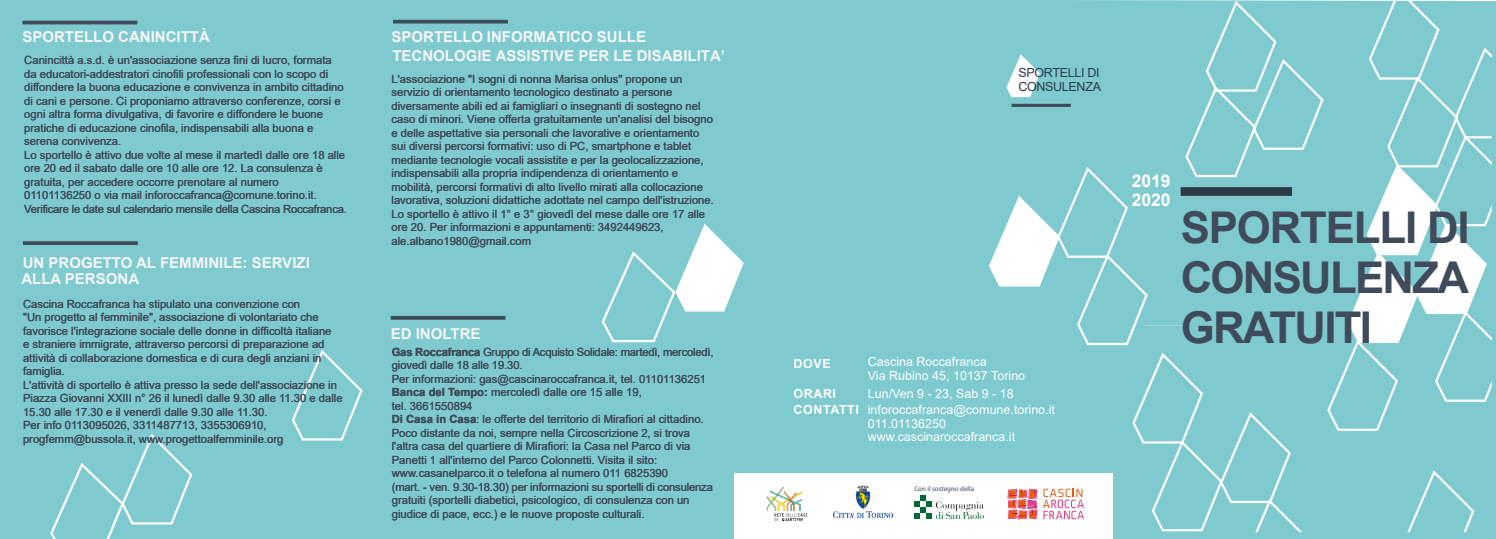
<style>
.page{position:relative;width:1496px;height:539px;background:#fff}
.page>*{position:absolute;margin:0;border:0;box-sizing:border-box;transform-origin:0 0}
.t1{font:700 43.75px/50px "Arial";letter-spacing:-.04em;color:#3f4a5a;text-align:justify}
.t2{font:700 17.5px/18.8px "Arial";color:#fff}
.t3{font:700 15px/15.6px "Arial";color:#f6f6f7}
.t4{font:12.5px/13.8px "Arial";color:#fff}
.t5{font:12.5px/13.8px "Arial";letter-spacing:-.025em;color:#2d3a48}
.t6{font:700 12.5px/15px "Arial";letter-spacing:.045em;color:#fff}
.t7{font:11.25px/13.5px "Arial";color:#3f4a5a}
.t8{font:7px "Myriad Pro";color:#3e4a5a}
.s1{font-weight:700}
</style>
<div class="page">
<div style="left:0;top:0;width:1495px;height:539px;background:#7ecacf"></div>
<svg style="left:292px;top:349px;width:70px;height:91px;background:#88ced2"></svg>
<hr style="left:390px;top:316px;width:115px;height:3px;background:#3f4a5a">
<hr style="left:23px;top:21px;width:114px;height:3px;background:#3f4a5a">
<svg style="left:23px;top:241px;width:115px;height:4px"></svg>
<svg style="left:393px;top:20px;width:115px;height:4px"></svg>
<svg style="left:601px;top:224px;width:142px;height:118px"></svg>
<svg style="left:50px;top:433px;width:142px;height:106px;background:#86cdd1"></svg>
<div style="left:734px;top:473px;width:378px;height:66px;background:#fff"></div>
<svg style="left:914px;top:0;width:577px;height:532px;background:#8cced3"></svg>
<img style="left:833px;top:486px;width:59px;height:31px">
<img style="left:766px;top:486px;width:42px;height:36px">
<h3 class="t3" style="left:22px;top:29px;width:189px">SPORTELLO CANINCITTÀ</h3>
<p class="t7" style="left:24px;top:53px;width:324px">Canincittà a.s.d. è un'associazione senza fini di lucro, formata da educatori-addestratori cinofili professionali con lo scopo di diffondere la buona educazione e convivenza in ambito cittadino di cani e persone. Ci proponiamo attraverso conferenze, corsi e ogni altra forma divulgativa, di favorire e diffondere le buone pratiche di educazione cinofila, indispensabili alla buona e serena convivenza.<br>Lo sportello è attivo due volte al mese il martedì dalle ore 18 alle ore 20 ed il sabato dalle ore 10 alle ore 12. La consulenza è gratuita, per accedere occorre prenotare al numero 01101136250 o via mail inforoccafranca@comune.torino.it.<br>Verificare le date sul calendario mensile della Cascina Roccafranca.</p>
<h3 class="t3" style="left:21px;top:255px;width:290px">UN PROGETTO AL FEMMINILE: SERVIZI<br>ALLA PERSONA</h3>
<p class="t7" style="left:23px;top:297px;width:321px">Cascina Roccafranca ha stipulato una convenzione con<br>"Un progetto al femminile", associazione di volontariato che favorisce l'integrazione sociale delle donne in difficoltà italiane<br>e straniere immigrate, attraverso percorsi di preparazione ad attività di collaborazione domestica e di cura degli anziani in famiglia.<br>L'attività di sportello è attiva presso la sede dell'associazione in Piazza Giovanni XXIII n° 26 il lunedì dalle 9.30 alle 11.30 e dalle 15.30 alle 17.30 e il venerdì dalle 9.30 alle 11.30.<br>Per info 0113095026, 3311487713, 3355306910, progfemm@bussola.it, www.progettoalfemminile.org</p>
<h3 class="t3" style="left:391px;top:27px;width:335px;line-height:19.6px">SPORTELLO INFORMATICO SULLE<br>TECNOLOGIE ASSISTIVE PER LE DISABILITA’</h3>
<p class="t7" style="left:391px;top:72px;width:324px">L'associazione "I sogni di nonna Marisa onlus" propone un servizio di orientamento tecnologico destinato a persone diversamente abili ed ai famigliari o insegnanti di sostegno nel caso di minori. Viene offerta gratuitamente un'analisi del bisogno e delle aspettative sia personali che lavorative e orientamento sui diversi percorsi formativi: uso di PC, smartphone e tablet mediante tecnologie vocali assistite e per la geolocalizzazione, indispensabili alla propria indipendenza di orientamento e mobilità, percorsi formativi di alto livello mirati alla collocazione lavorativa, soluzioni didattiche adottate nel campo dell'istruzione.<br>Lo sportello è attivo il 1° e 3° giovedì del mese dalle ore 17 alle ore 20. Per informazioni e appuntamenti: 3492449623, ale.albano1980@gmail.com</p>
<h3 class="t3" style="left:391px;top:326px;width:91px">ED INOLTRE</h3>
<p class="t7" style="left:392px;top:345px;width:323px"><span class="s1">Gas Roccafranca</span> Gruppo di Acquisto Solidale: martedì, mercoledì, giovedì dalle 18 alle 19.30.<br>Per informazioni: gas@cascinaroccafranca.it, tel. 01101136251<br><span class="s1">Banca del Tempo:</span> mercoledì dalle ore 15 alle 19,<br>tel. 3661550894<br><span class="s1">Di Casa in Casa</span>: le offerte del territorio di Mirafiori al cittadino.<br>Poco distante da noi, sempre nella Circoscrizione 2, si trova l'altra casa del quartiere di Mirafiori: la Casa nel Parco di via Panetti 1 all'interno del Parco Colonnetti. Visita il sito: www.casanelparco.it o telefona al numero 011 6825390<br>(mart. - ven. 9.30-18.30) per informazioni su sportelli di consulenza gratuiti (sportelli diabetici, psicologico, di consulenza con un giudice di pace, ecc.) e le nuove proposte culturali.</p>
<p class="t5" style="left:1018px;top:66px;width:84px">SPORTELLI DI<br>CONSULENZA</p>
<p class="t6" style="left:793px;top:356px;width:39px">DOVE</p>
<p class="t6" style="left:793px;top:386px;width:67px">ORARI<br>CONTATTI</p>
<p class="t4" style="left:867px;top:355px;width:159px">Cascina Roccafranca<br>Via Rubino 45, 10137 Torino</p>
<p class="t4" style="left:867px;top:385px;width:189px;line-height:16.2px">Lun/Ven 9 - 23, Sab 9 - 18 inforoccafranca@comune.torino.it</p>
<p class="t4" style="left:867px;top:416px;width:149px">011.01136250 www.cascinaroccafranca.it</p>
<p class="t8" style="left:914px;top:484px;width:61px">Con il sostegno della</p>
<h2 class="t2" style="left:1131px;top:172px;width:40px">2019<br>2020</h2>
<h1 class="t1" style="left:1180px;top:203px;width:290px">SPORTELLI DI CONSULENZA GRATUITI</h1>
</div>
